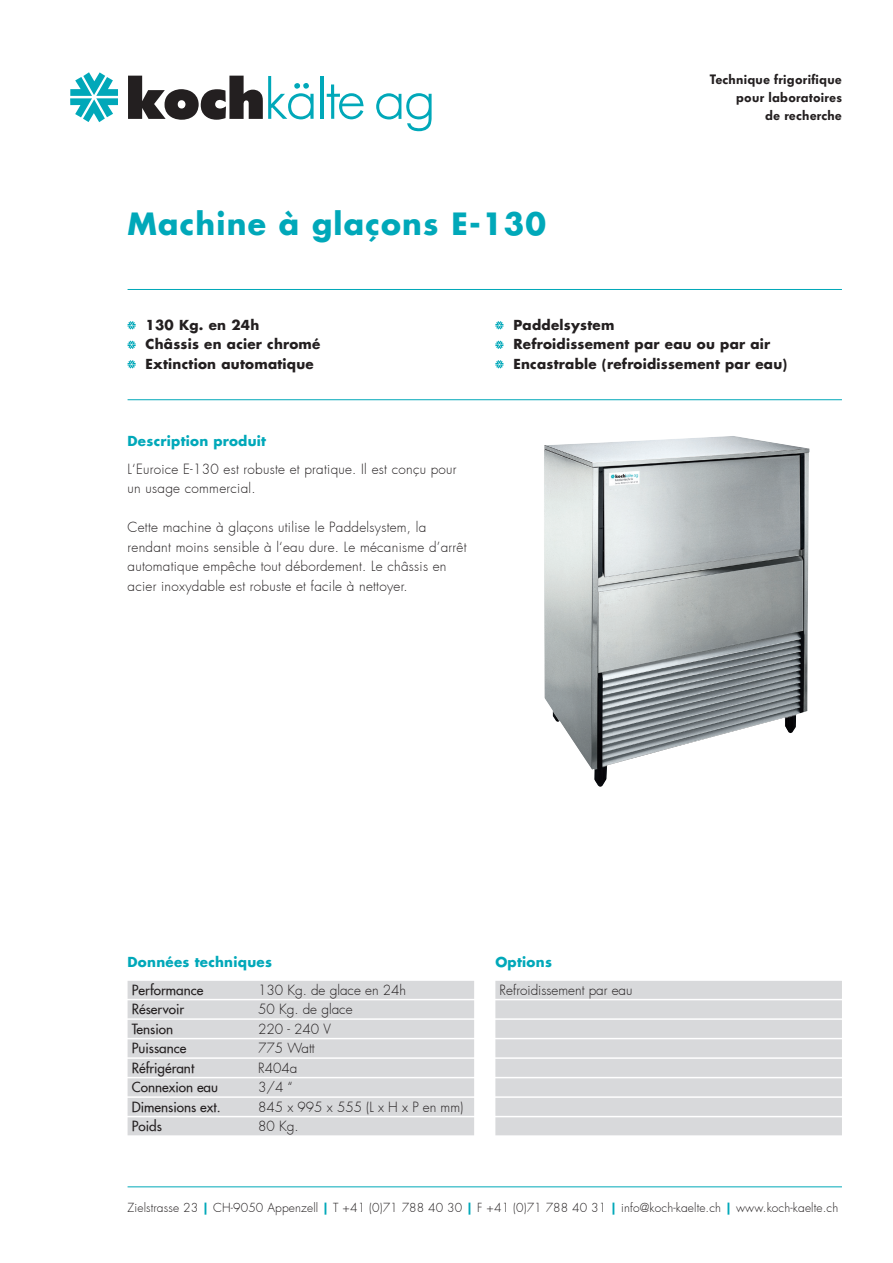
<style>
.page{position:relative;width:893px;height:1263px;background:#fff}
.page>*{position:absolute;margin:0;border:0;box-sizing:border-box;transform-origin:0 0}
.t1{font:700 30px "Futura";letter-spacing:.04em;color:#00a8b9}
.t2{font:300 13.5px/19.5px "Futura";letter-spacing:.02em;color:#231f20}
.Aufzählung{font:700 13.5px "Futura";letter-spacing:.02em;color:#231f20}
.t3{font:500 13.5px "Futura";color:#231f20}
.t4{font:300 13.5px "Futura";color:#231f20}
.t5{font:600 13.5px/18px "Futura BQ";letter-spacing:.02em;color:#231f20;text-align:right}
.t6{font:700 13.5px "Futura";letter-spacing:.02em;color:#00a8b9}
.t7{font:300 12px "Futura";letter-spacing:.01em;color:#231f20}
.s1{font-weight:700;color:#00a8b9}
</style>
<div class="page">
<svg style="left:70px;top:72px;width:48px;height:50px"></svg>
<svg style="left:128px;top:76px;width:186px;height:44px"></svg>
<hr style="left:320px;top:76px;width:3px;height:43px;background:#00a8b9">
<svg style="left:327px;top:84px;width:37px;height:35px"></svg>
<svg style="left:376px;top:93px;width:56px;height:38px"></svg>
<hr style="left:128px;top:289px;width:714px;height:1px;background:#00a8b9">
<hr style="left:128px;top:399px;width:714px;height:1px;background:#00a8b9">
<hr style="left:128px;top:1186px;width:714px;height:1px;background:#00a8b9">
<div style="left:495px;top:981px;width:347px;height:18px;background:#d8d9db"></div>
<div style="left:495px;top:1000px;width:347px;height:18px;background:#d8d9db"></div>
<div style="left:495px;top:1020px;width:347px;height:18px;background:#d8d9db"></div>
<div style="left:495px;top:1039px;width:347px;height:18px;background:#d8d9db"></div>
<div style="left:495px;top:1059px;width:347px;height:18px;background:#d8d9db"></div>
<div style="left:495px;top:1078px;width:347px;height:18px;background:#d8d9db"></div>
<div style="left:495px;top:1098px;width:347px;height:18px;background:#d8d9db"></div>
<div style="left:495px;top:1117px;width:347px;height:18px;background:#d8d9db"></div>
<div style="left:128px;top:981px;width:346px;height:18px;background:#d8d9db"></div>
<div style="left:128px;top:1000px;width:346px;height:18px;background:#d8d9db"></div>
<div style="left:128px;top:1020px;width:346px;height:18px;background:#d8d9db"></div>
<div style="left:128px;top:1039px;width:346px;height:18px;background:#d8d9db"></div>
<div style="left:128px;top:1059px;width:346px;height:18px;background:#d8d9db"></div>
<div style="left:128px;top:1078px;width:346px;height:18px;background:#d8d9db"></div>
<div style="left:128px;top:1098px;width:346px;height:18px;background:#d8d9db"></div>
<div style="left:128px;top:1117px;width:346px;height:18px;background:#d8d9db"></div>
<svg style="left:128px;top:321px;width:8px;height:8px"></svg>
<svg style="left:128px;top:341px;width:8px;height:8px"></svg>
<svg style="left:128px;top:360px;width:8px;height:8px"></svg>
<svg style="left:495px;top:321px;width:8px;height:8px"></svg>
<svg style="left:495px;top:341px;width:8px;height:8px"></svg>
<svg style="left:495px;top:360px;width:8px;height:8px"></svg>
<img style="left:544px;top:436px;width:265px;height:351px">
<h1 class="t1" style="left:128px;top:204px;width:420px">Machine à glaçons E-130</h1>
<p class="t5" style="left:710px;top:71px;width:134px">Technique frigorifique pour laboratoires<br>de recherche</p>
<p class="Aufzählung" style="left:146px;top:315px;width:115px">130 Kg. en 24h</p>
<p class="Aufzählung" style="left:146px;top:335px;width:176px">Châssis en acier chromé</p>
<p class="Aufzählung" style="left:146px;top:354px;width:170px">Extinction automatique</p>
<p class="t6" style="left:128px;top:432px;width:140px">Description produit</p>
<p class="t2" style="left:128px;top:460px;width:331px">L‘Euroice E-130 est robuste et pratique. Il est conçu pour un usage commercial.</p>
<p class="t2" style="left:128px;top:518px;width:340px">Cette machine à glaçons utilise le Paddelsystem, la rendant moins sensible à l‘eau dure. Le mécanisme d’arrêt automatique empêche tout débordement. Le châssis en acier inoxydable est robuste et facile à nettoyer.</p>
<p class="Aufzählung" style="left:513px;top:315px;width:102px">Paddelsystem</p>
<p class="Aufzählung" style="left:513px;top:335px;width:258px">Refroidissement par eau ou par air</p>
<p class="Aufzählung" style="left:513px;top:354px;width:275px">Encastrable (refroidissement par eau)</p>
<p class="t6" style="left:128px;top:953px;width:146px">Données techniques</p>
<p class="t3" style="left:132px;top:981px;width:73px">Performance</p>
<p class="t4" style="left:258px;top:982px;width:150px">130 Kg. de glace en 24h</p>
<p class="t3" style="left:132px;top:1001px;width:54px">Réservoir</p>
<p class="t4" style="left:258px;top:1001px;width:96px">50 Kg. de glace</p>
<p class="t3" style="left:132px;top:1020px;width:43px">Tension</p>
<p class="t2" style="left:258px;top:1019px;width:74px">220 - 240 V</p>
<p class="t3" style="left:132px;top:1040px;width:56px">Puissance</p>
<p class="t2" style="left:258px;top:1039px;width:58px">775 Watt</p>
<p class="t3" style="left:132px;top:1059px;width:64px">Réfrigérant</p>
<p class="t2" style="left:258px;top:1058px;width:41px">R404a</p>
<p class="t3" style="left:132px;top:1079px;width:88px">Connexion eau</p>
<p class="t2" style="left:258px;top:1078px;width:36px">3/4 “</p>
<p class="t3" style="left:132px;top:1098px;width:90px">Dimensions ext.</p>
<p class="t4" style="left:258px;top:1099px;width:207px">845 x 995 x 555 (L x H x P en mm)</p>
<p class="t3" style="left:132px;top:1118px;width:32px">Poids</p>
<p class="t2" style="left:258px;top:1117px;width:42px">80 Kg.</p>
<p class="t6" style="left:495px;top:953px;width:58px">Options</p>
<p class="t4" style="left:500px;top:982px;width:134px">Refroidissement par eau</p>
<p class="t7" style="left:128px;top:1200px;width:712px">Zielstrasse 23 <span class="s1">|</span> CH-9050 Appenzell <span class="s1">|</span> T +41 (0)71 788 40 30 <span class="s1">|</span> F +41 (0)71 788 40 31 <span class="s1">|</span> info@koch-kaelte.ch <span class="s1">|</span> www.koch-kaelte.ch</p>
</div>
